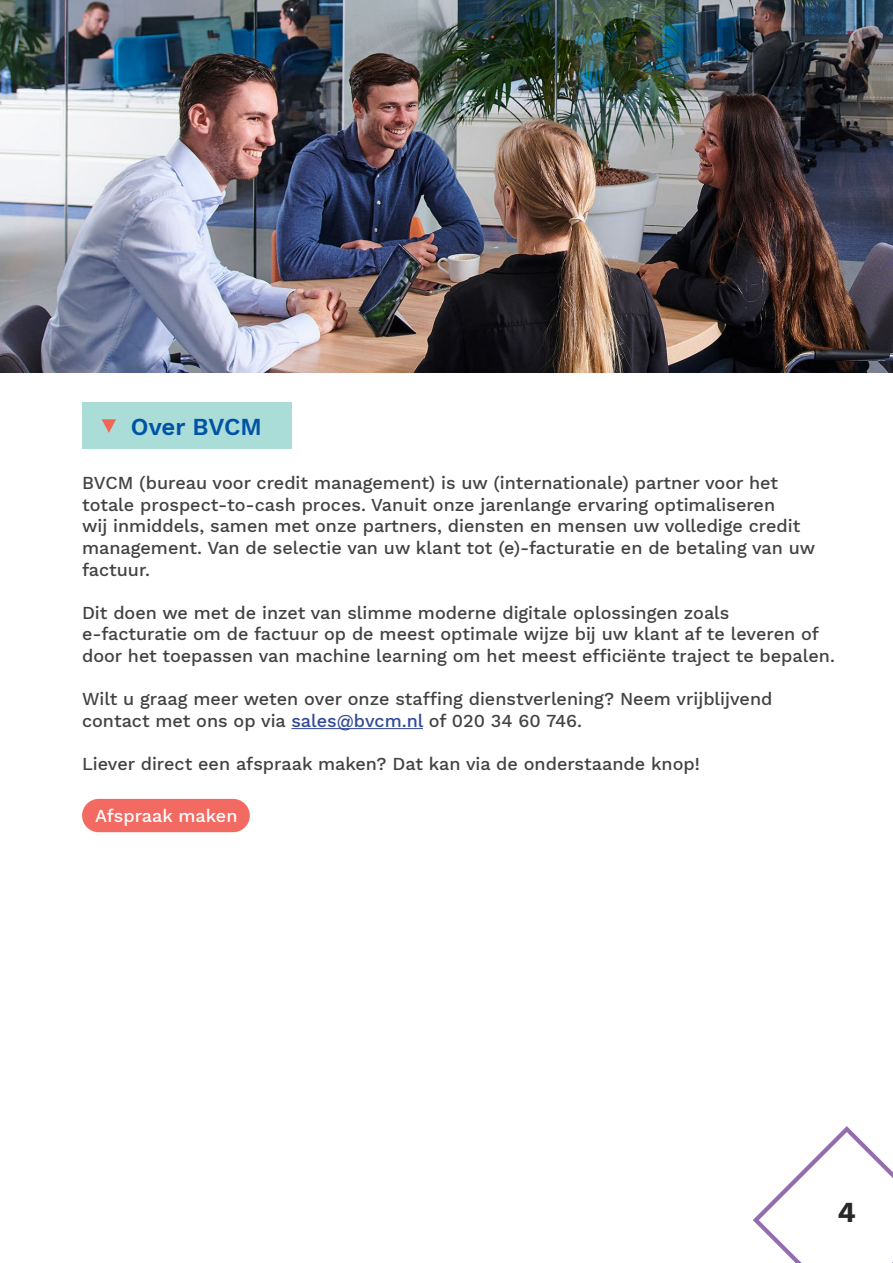
<style>
.page{position:relative;width:893px;height:1263px;background:#fff}
.page>*{position:absolute;margin:0;border:0;box-sizing:border-box;transform-origin:0 0}
.t1{font:700 28.5px "Work Sans";color:#292829}
.t2{font:600 24px "Work Sans";letter-spacing:-.005em;color:#0053a5}
.t3{font:500 18px/21.6px "Work Sans";color:#424242}
.t4{font:500 18px "Work Sans";color:#fff}
.s1{color:#304998}
</style>
<div class="page">
<svg style="left:753px;top:1126px;width:140px;height:137px"></svg>
<div style="left:82px;top:402px;width:209px;height:46px;background:#abddd8"></div>
<svg style="left:102px;top:419px;width:14px;height:14px"></svg>
<hr style="left:291px;top:728px;width:132px;height:1px;background:#304998">
<div style="left:82px;top:799px;width:168px;height:33px;background:#f26a61;border-radius:17px"></div>
<img style="left:0;top:0;width:893px;height:372px">
<h2 class="t2" style="left:131px;top:408px;width:133px">Over BVCM</h2>
<p class="t3" style="left:82px;top:471px;width:735px">BVCM (bureau voor credit management) is uw (internationale) partner voor het totale prospect-to-cash proces. Vanuit onze jarenlange ervaring optimaliseren<br>wij inmiddels, samen met onze partners, diensten en mensen uw volledige credit management. Van de selectie van uw klant tot (e)-facturatie en de betaling van uw factuur.</p>
<p class="t3" style="left:82px;top:601px;width:754px">Dit doen we met de inzet van slimme moderne digitale oplossingen zoals e-facturatie om de factuur op de meest optimale wijze bij uw klant af te leveren of door het toepassen van machine learning om het meest efficiënte traject te bepalen.</p>
<p class="t3" style="left:82px;top:687px;width:692px">Wilt u graag meer weten over onze staffing dienstverlening? Neem vrijblijvend contact met ons op via <span class="s1">sales@bvcm.nl</span> of 020 34 60 746.</p>
<p class="t3" style="left:82px;top:752px;width:619px">Liever direct een afspraak maken? Dat kan via de onderstaande knop!</p>
<p class="t4" style="left:95px;top:802px;width:144px">Afspraak maken</p>
<h1 class="t1" style="left:838px;top:1191px;width:20px">4</h1>
</div>
